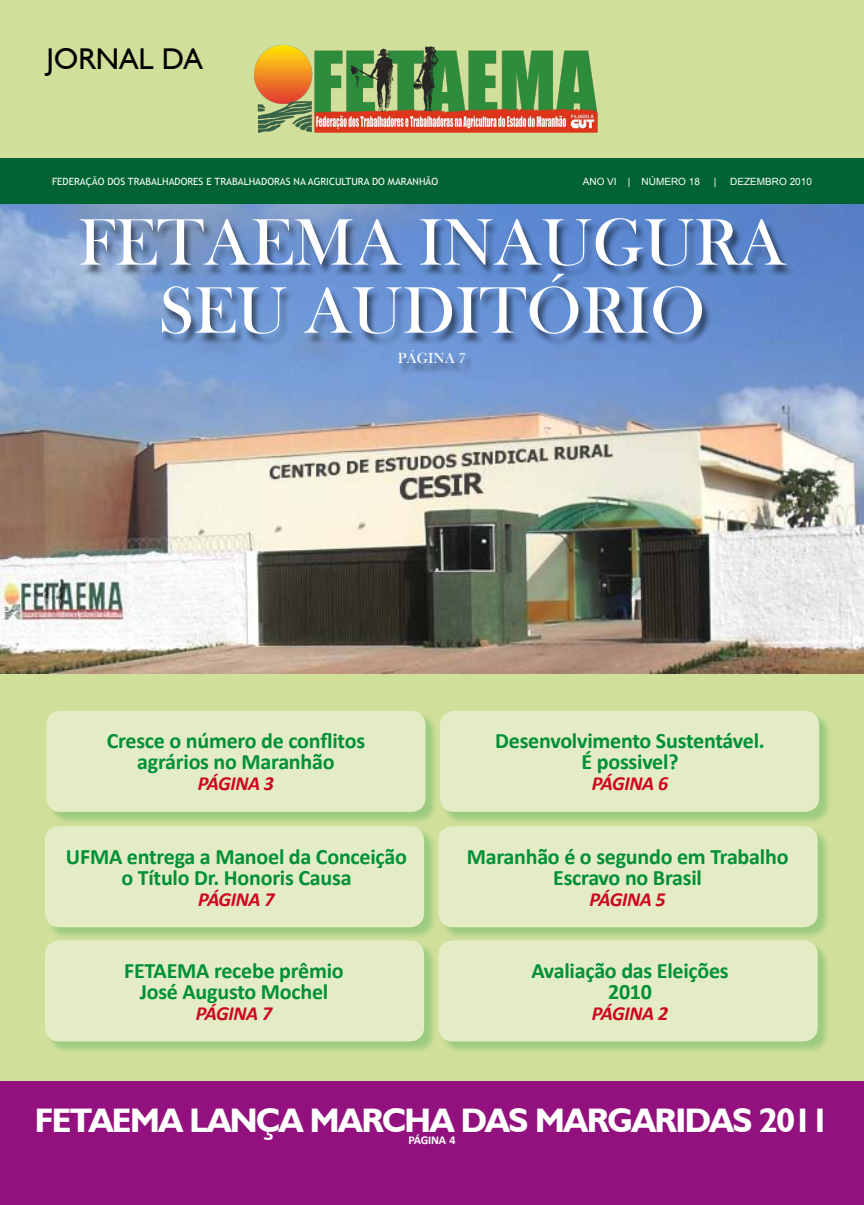
<style>
.page{position:relative;width:864px;height:1205px;background:#fff}
.page>*{position:absolute;margin:0;border:0;box-sizing:border-box;transform-origin:0 0}
.t1{font:68px/68px "Bask Old Face";color:#fff;text-align:center}
.t2{font:700 34px "Humanist 521 BT";letter-spacing:-.04em;color:#fff}
.t3{font:30px "Humanist 521 BT";letter-spacing:.01em;color:#000}
.t4{font:700 22px/21px "Calibri";letter-spacing:-.01em;color:#009037;text-align:center}
.t5{font:italic 700 20px "Calibri";letter-spacing:-.02em;color:#cd071e}
.t6{font:15px "Bask Old Face";color:#fff}
.t7{font:700 12px "Calibri";letter-spacing:-.02em;color:#fff}
.t8{font:10px "Trebuchet MS";color:#fff}
.t9{font:10px "Arial";color:#fff}
</style>
<div class="page">
<div style="left:0;top:0;width:864px;height:1204px;background:#d0df99"></div>
<img style="left:0;top:204px;width:864px;height:469px">
<img style="left:254px;top:46px;width:344px;height:86px">
<div style="left:0;top:1080px;width:864px;height:124px;background:#93117e"></div>
<div style="left:0;top:158px;width:864px;height:46px;background:#006331"></div>
<div style="left:78px;top:220px;width:717px;height:155px;background:#000;opacity:.5"></div>
<div style="left:48px;top:712px;width:390px;height:112px;background:#009037;opacity:.25"></div>
<div style="left:46px;top:710px;width:380px;height:101px;background:#e3ecc5;border-radius:14px"></div>
<div style="left:46px;top:827px;width:391px;height:112px;background:#009037;opacity:.25"></div>
<div style="left:45px;top:826px;width:379px;height:101px;background:#e3ecc5;border-radius:14px"></div>
<div style="left:46px;top:941px;width:391px;height:112px;background:#009037;opacity:.25"></div>
<div style="left:45px;top:940px;width:379px;height:101px;background:#e3ecc5;border-radius:14px"></div>
<div style="left:441px;top:712px;width:391px;height:112px;background:#009037;opacity:.25"></div>
<div style="left:440px;top:710px;width:379px;height:101px;background:#e3ecc5;border-radius:14px"></div>
<div style="left:440px;top:827px;width:390px;height:112px;background:#009037;opacity:.25"></div>
<div style="left:439px;top:826px;width:379px;height:101px;background:#e3ecc5;border-radius:14px"></div>
<div style="left:440px;top:941px;width:390px;height:112px;background:#009037;opacity:.25"></div>
<div style="left:439px;top:940px;width:379px;height:101px;background:#e3ecc5;border-radius:14px"></div>
<h3 class="t3" style="left:46px;top:40px;width:158px">JORNAL DA</h3>
<p class="t8" style="left:52px;top:175px;width:388px">FEDERAÇÃO DOS TRABALHADORES E TRABALHADORAS NA AGRICULTURA DO MARANHÃO</p>
<p class="t9" style="left:583px;top:175px;width:119px">ANO VI | NÚMERO 18</p>
<p class="t9" style="left:714px;top:175px;width:4px">|</p>
<p class="t9" style="left:730px;top:175px;width:83px">DEZEMBRO 2010</p>
<h1 class="t1" style="left:78px;top:209px;width:709px">FETAEMA INAUGURA<br>SEU AUDITÓRIO</h1>
<p class="t6" style="left:398px;top:349px;width:30px">PÁGINA</p>
<p class="t6" style="left:459px;top:349px;width:9px">7</p>
<p class="t4" style="left:107px;top:729px;width:260px">Cresce o número de conflitos agrários no Maranhão</p>
<p class="t5" style="left:198px;top:771px;width:78px">PÁGINA 3</p>
<p class="t4" style="left:66px;top:844px;width:342px">UFMA entrega a Manoel da Conceição o Título Dr. Honoris Causa</p>
<p class="t5" style="left:198px;top:886px;width:78px">PÁGINA 7</p>
<p class="t4" style="left:124px;top:958px;width:221px">FETAEMA recebe prêmio<br>José Augusto Mochel</p>
<p class="t5" style="left:196px;top:1000px;width:78px">PÁGINA 7</p>
<p class="t4" style="left:495px;top:729px;width:271px">Desenvolvimento Sustentável.<br>É possivel?</p>
<p class="t5" style="left:592px;top:771px;width:78px">PÁGINA 6</p>
<p class="t4" style="left:467px;top:844px;width:323px">Maranhão é o segundo em Trabalho<br>Escravo no Brasil</p>
<p class="t5" style="left:589px;top:886px;width:78px">PÁGINA 5</p>
<p class="t4" style="left:531px;top:958px;width:199px">Avaliação das Eleições<br>2010</p>
<p class="t5" style="left:592px;top:1000px;width:78px">PÁGINA 2</p>
<h2 class="t2" style="left:35px;top:1098px;width:796px">FETAEMA LANÇA MARCHA DAS MARGARIDAS 2011</h2>
<p class="t7" style="left:409px;top:1132px;width:49px">PÁGINA 4</p>
</div>
